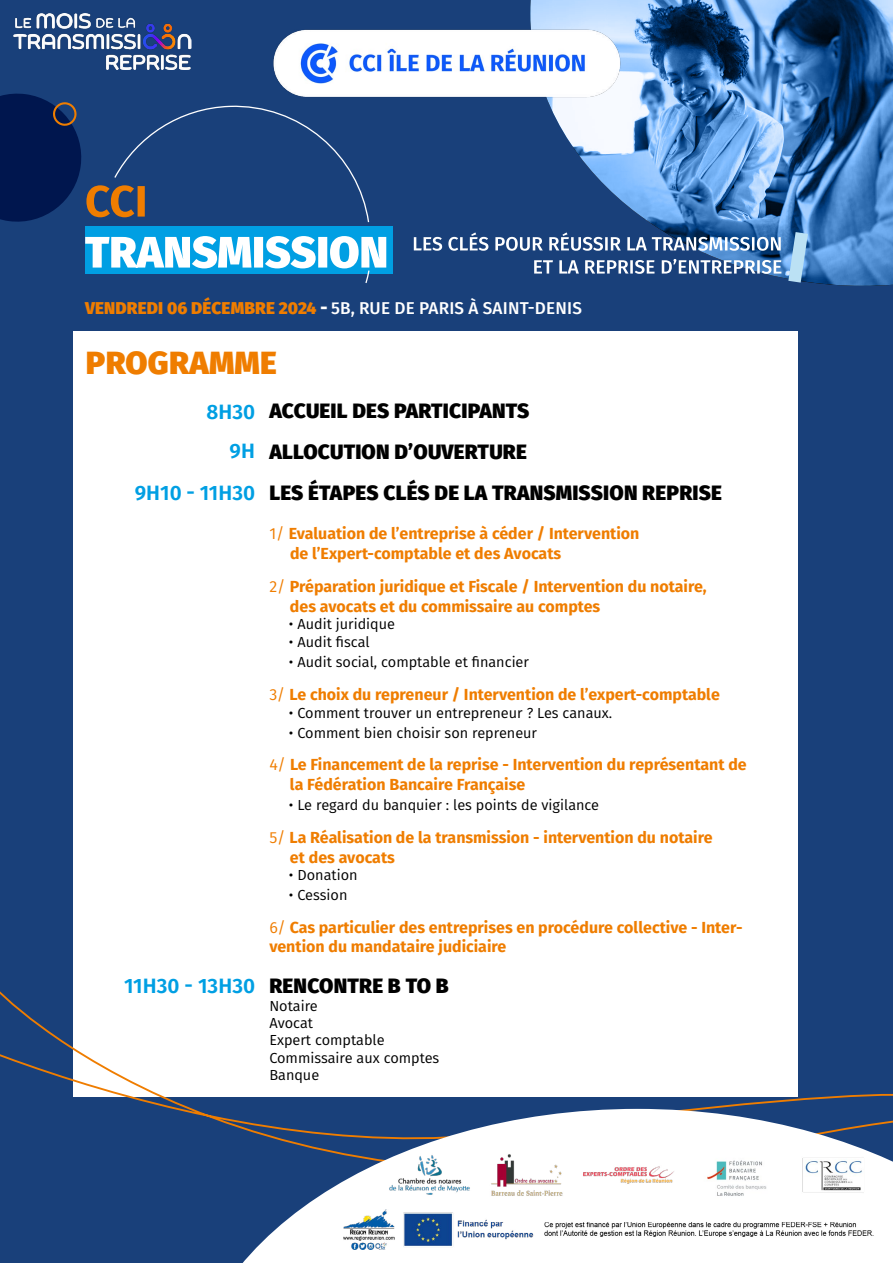
<style>
.page{position:relative;width:893px;height:1263px;background:#19407a}
.page>*{position:absolute;margin:0;border:0;box-sizing:border-box;transform-origin:0 0}
.t1{font:800 32.1px "Fira Sans";letter-spacing:.01em;color:#ef7d00}
.t2{font:800 20.7px/41px "Fira Sans";letter-spacing:.01em;color:#000}
.t3{font:600 20.7px "Fira Sans";letter-spacing:.005em;color:#009fe3}
.t4{font:500 17.1px "Fira Sans";letter-spacing:.01em;color:#fff}
.t5{font:700 16.05px/20px "Fira Sans";color:#ef7d00}
.t6{font:14.55px/17.4px "Fira Sans";color:#000}
.s1{font-weight:800;color:#ef7d00}
.s2{font-weight:800}
.s3{font-weight:400}
</style>
<div class="page">
<div style="left:73px;top:332px;width:725px;height:765px;background:#fff"></div>
<svg style="left:530px;top:0;width:363px;height:286px"></svg>
<svg style="left:0;top:991px;width:893px;height:121px"></svg>
<div style="left:85px;top:226px;width:307px;height:48px;background:#009fe3"></div>
<svg style="left:85px;top:236px;width:301px;height:47px"></svg>
<svg style="left:0;top:93px;width:370px;height:130px"></svg>
<svg style="left:534px;top:259px;width:247px;height:15px"></svg>
<svg style="left:414px;top:232px;width:367px;height:19px"></svg>
<svg style="left:788px;top:232px;width:20px;height:51px"></svg>
<img style="left:270px;top:26px;width:352px;height:74px">
<img style="left:13px;top:14px;width:179px;height:55px">
<svg style="left:185px;top:1109px;width:708px;height:154px"></svg>
<img style="left:384px;top:1148px;width:485px;height:56px">
<img style="left:343px;top:1209px;width:535px;height:40px">
<img style="left:698px;top:1153px;width:96px;height:53px">
<p class="t4" style="left:85px;top:294px;width:498px"><span class="s1">VENDREDI 06 DÉCEMBRE 2024</span> <span class="s2">-</span> 5B, RUE DE PARIS À SAINT-DENIS</p>
<h1 class="t1" style="left:86px;top:334px;width:193px">PROGRAMME</h1>
<p class="t3" style="left:206px;top:395px;width:50px">8H30</p>
<p class="t3" style="left:230px;top:433px;width:27px">9H</p>
<p class="t3" style="left:135px;top:475px;width:122px">9H10 - 11H30</p>
<p class="t3" style="left:124px;top:969px;width:132px">11H30 - 13H30</p>
<p class="t2" style="left:269px;top:389px;width:454px">ACCUEIL DES PARTICIPANTS<br>ALLOCUTION D’OUVERTURE<br>LES ÉTAPES CLÉS DE LA TRANSMISSION REPRISE</p>
<p class="t5" style="left:290px;top:523px;width:351px;text-indent:-21px"><span class="s3">1/</span> Evaluation de l’entreprise à céder / Intervention de l’Expert-comptable et des Avocats</p>
<p class="t5" style="left:290px;top:575px;width:418px;text-indent:-21px"><span class="s3">2/</span> Préparation juridique et Fiscale / Intervention du notaire, des avocats et du commissaire au comptes</p>
<p class="t6" style="left:289px;top:615px;width:108px">• Audit juridique</p>
<p class="t6" style="left:289px;top:633px;width:82px">• Audit fiscal</p>
<p class="t6" style="left:289px;top:653px;width:242px">• Audit social, comptable et financier</p>
<p class="t5" style="left:269px;top:683px;width:452px"><span class="s3">3/</span> Le choix du repreneur / Intervention de l’expert-comptable</p>
<p class="t6" style="left:289px;top:703px;width:325px">• Comment trouver un entrepreneur ? Les canaux.</p>
<p class="t6" style="left:289px;top:723px;width:250px">• Comment bien choisir son repreneur</p>
<p class="t5" style="left:290px;top:754px;width:458px;text-indent:-21px"><span class="s3">4/</span> Le Financement de la reprise - Intervention du représentant de la Fédération Bancaire Française</p>
<p class="t6" style="left:289px;top:796px;width:312px">• Le regard du banquier : les points de vigilance</p>
<p class="t5" style="left:290px;top:826px;width:424px;text-indent:-21px"><span class="s3">5/</span> La Réalisation de la transmission - intervention du notaire et des avocats</p>
<p class="t6" style="left:289px;top:866px;width:70px">• Donation</p>
<p class="t6" style="left:289px;top:886px;width:60px">• Cession</p>
<p class="t5" style="left:269px;top:917px;width:475px;line-height:19.2px"><span class="s3">6/</span> Cas particulier des entreprises en procédure collective - Inter&shy;vention du mandataire judiciaire</p>
<p class="t2" style="left:269px;top:963px;width:181px">RENCONTRE B TO B</p>
<p class="t6" style="left:269px;top:996px;width:171px">Notaire<br>Avocat<br>Expert comptable<br>Commissaire aux comptes<br>Banque</p>
</div>
